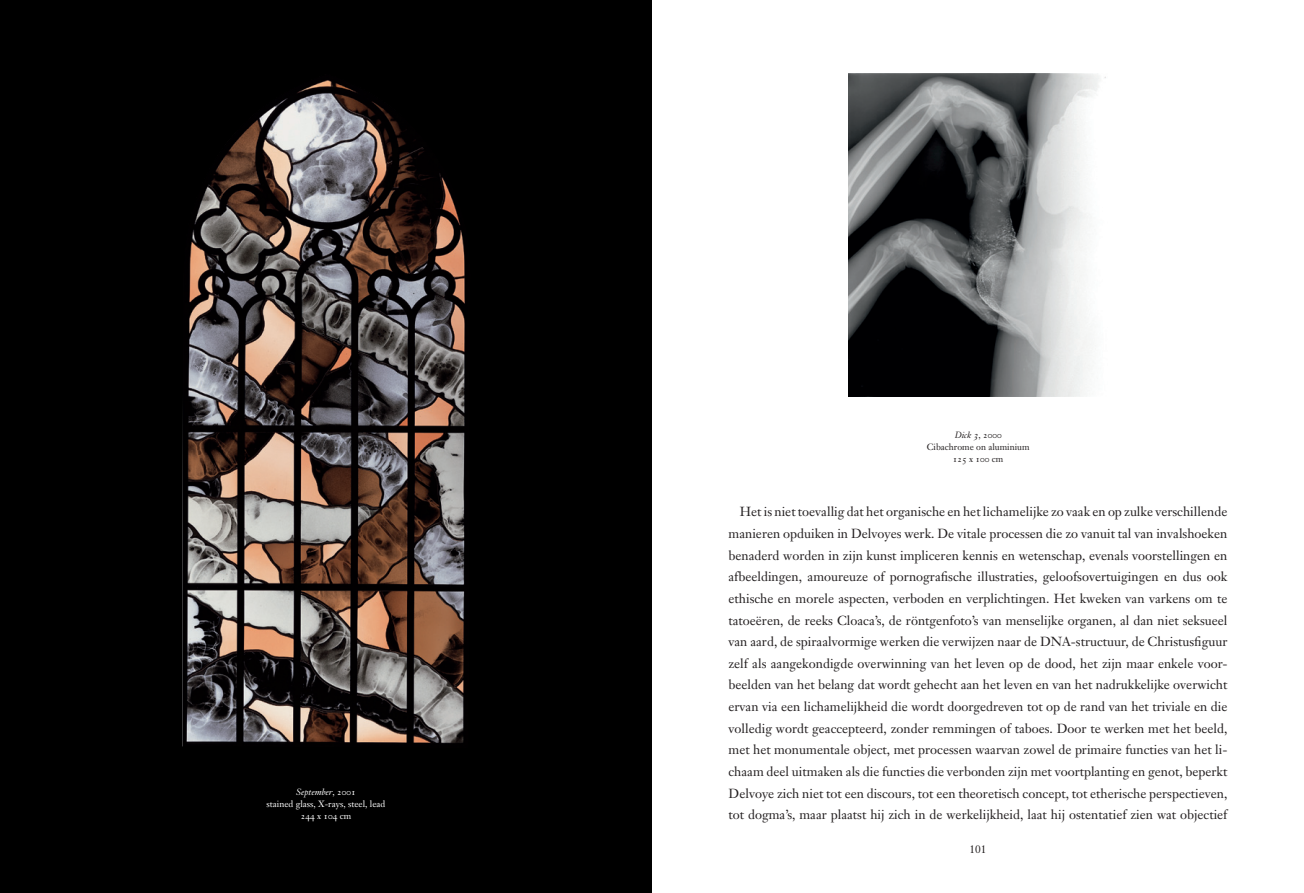
<style>
.page{position:relative;width:1304px;height:893px;background:#fff}
.page>*{position:absolute;margin:0;border:0;box-sizing:border-box;transform-origin:0 0}
.t1{font:13px/21.6px "Janson Text";color:#231f20;text-align:justify}
.t2{font:11px "Janson Text";color:#231f20}
.t3{font:9px/12px "Janson Text";color:#fff;text-align:center}
.t4{font:9px/12px "Janson Text";color:#231f20;text-align:center}
.t5{font:9px "Janson Text Roman SC";color:#231f20}
.t6{font:9px "Janson Text Roman SC";color:#fff}
.s1{font-style:italic}
.s2{font-family:"Janson Text Roman SC"}
.s3{font-family:"Janson Text"}
.s4{font-family:"Janson Text Italic Os F"}
</style>
<div class="page">
<img style="left:849px;top:74px;width:257px;height:323px">
<div style="left:0;top:0;width:652px;height:893px;background:#000"></div>
<img style="left:182px;top:80px;width:283px;height:667px">
<p class="t3" style="left:267px;top:786px;width:120px"><span class="s1">September</span>, <span class="s2">2001<br></span>stained glass, X-rays, steel, lead</p>
<p class="t6" style="left:301px;top:811px;width:52px">244 <span class="s3">x</span> 104 <span class="s3">cm</span></p>
<p class="t4" style="left:927px;top:429px;width:104px"><span class="s1">Dick</span> <span class="s4">3</span>, <span class="s2">2000<br></span>Cibachrome on aluminium</p>
<p class="t5" style="left:953px;top:454px;width:52px">125 <span class="s3">x</span> 100 <span class="s3">cm</span></p>
<p class="t1" style="left:729px;top:501px;width:500px;text-indent:11px">Het is niet toevallig dat het organische en het lichamelijke zo vaak en op zulke verschillende manieren opduiken in Delvoyes werk. De vitale processen die zo vanuit tal van invalshoeken benaderd worden in zijn kunst impliceren kennis en wetenschap, evenals voorstellingen en afbeeldingen, amoureuze of pornografische illustraties, geloofsovertuigingen en dus ook ethische en morele aspecten, verboden en verplichtingen. Het kweken van varkens om te tatoeëren, de reeks Cloaca’s, de röntgenfoto’s van menselijke organen, al dan niet seksueel van aard, de spiraalvormige werken die verwijzen naar de DNA-structuur, de Christusfiguur zelf als aangekondigde overwinning van het leven op de dood, het zijn maar enkele voor&shy;beelden van het belang dat wordt gehecht aan het leven en van het nadrukkelijke overwicht ervan via een lichamelijkheid die wordt doorgedreven tot op de rand van het triviale en die volledig wordt geaccepteerd, zonder remmingen of taboes. Door te werken met het beeld, met het monumentale object, met processen waarvan zowel de primaire functies van het li&shy;chaam deel uitmaken als die functies die verbonden zijn met voortplanting en genot, beperkt Delvoye zich niet tot een discours, tot een theoretisch concept, tot etherische perspectieven, tot dogma’s, maar plaatst hij zich in de werkelijkheid, laat hij ostentatief zien wat objectief</p>
<p class="t2" style="left:969px;top:843px;width:19px">101</p>
</div>
